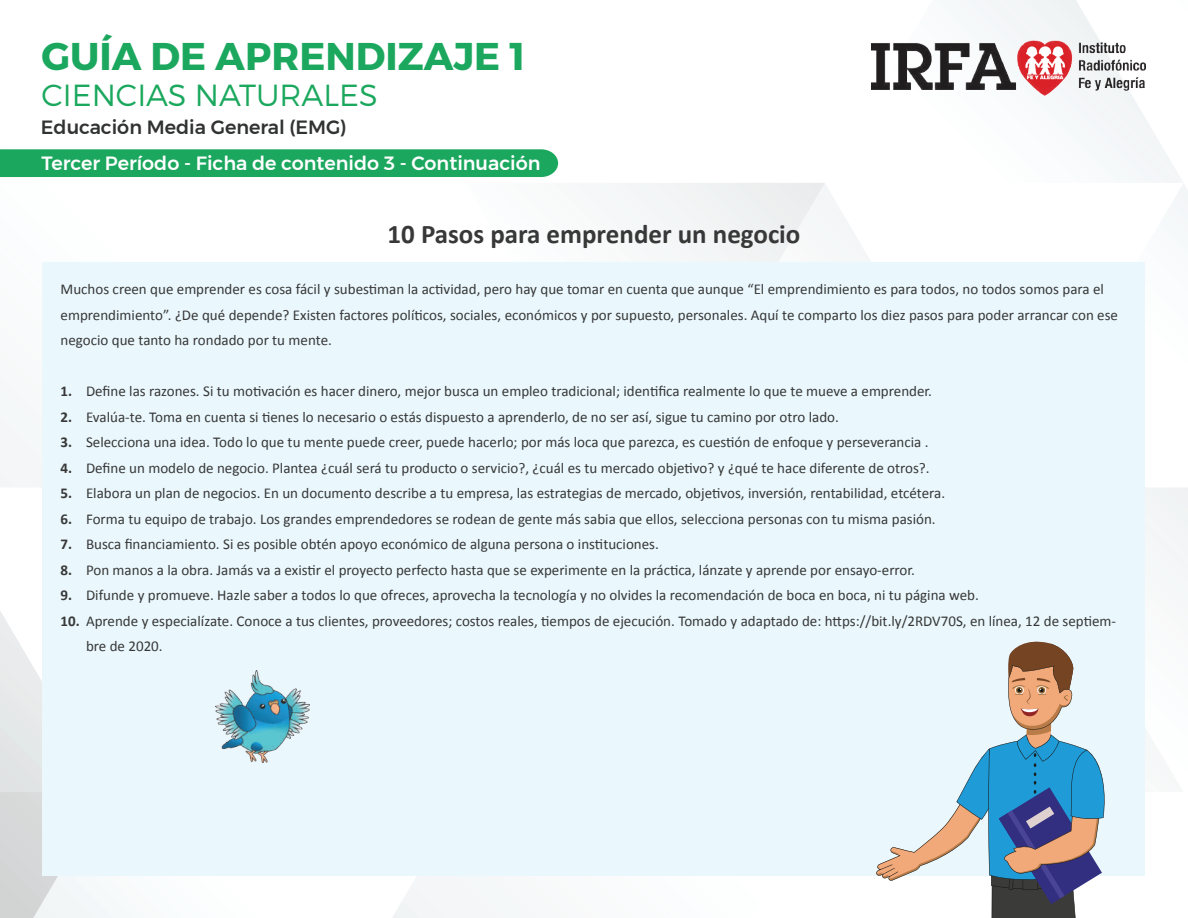
<style>
.page{position:relative;width:1188px;height:918px;background:#fff}
.page>*{position:absolute;margin:0;border:0;box-sizing:border-box;transform-origin:0 0}
.t1{font:700 38.7px "Montserrat";color:#1ba85e}
.t2{font:300 30.45px "Montserrat";color:#1ba85e}
.t3{font:700 27px "Calibri";color:#373837}
.t4{font:500 19.2px "Montserrat";color:#fff}
.t5{font:500 19.2px "Montserrat";color:#313232}
.t6{font:15px/25.5px "Calibri";color:#373837}
.t7{font:700 15px/25.5px "Calibri";color:#373837;text-align:justify}
.s1{font-weight:700}
</style>
<div class="page">
<img style="left:0;top:0;width:1188px;height:918px">
<div style="left:0;top:149px;width:558px;height:28px;background:#1ba85e"></div>
<div style="left:43px;top:262px;width:1102px;height:614px;background:#eaf7fd"></div>
<img style="left:872px;top:40px;width:274px;height:55px">
<img style="left:216px;top:670px;width:93px;height:92px">
<svg style="left:876px;top:641px;width:233px;height:277px"></svg>
<h1 class="t1" style="left:42px;top:32px;width:485px">GUÍA DE APRENDIZAJE 1</h1>
<h2 class="t2" style="left:42px;top:77px;width:338px">CIENCIAS NATURALES</h2>
<p class="t5" style="left:41px;top:112px;width:307px">Educación Media General (EMG)</p>
<p class="t4" style="left:42px;top:148px;width:500px">Tercer Período - Ficha de contenido 3 - Continuación</p>
<h3 class="t3" style="left:388px;top:215px;width:414px">10 Pasos para emprender un negocio</h3>
<p class="t6" style="left:61px;top:276px;width:1059px">Muchos creen que emprender es cosa fácil y subestiman la actividad, pero hay que tomar en cuenta que aunque “El emprendimiento es para todos, no todos somos para el emprendimiento”. ¿De qué depende? Existen factores políticos, sociales, económicos y por supuesto, personales. Aquí te comparto los diez pasos para poder arrancar con ese negocio que tanto ha rondado por tu mente.</p>
<p class="t7" style="left:61px;top:378px;width:13px">1.<br>2.<br>3.<br>4.<br>5.<br>6.<br>7.<br>8.<br>9.</p>
<p class="t6" style="left:61px;top:608px;width:1057px"><span class="s1">10.</span> Aprende y especialízate. Conoce a tus clientes, proveedores; costos reales, tiempos de ejecución. Tomado y adaptado de: https://bit.ly/2RDV70S, en línea, 12 de septiem-</p>
<p class="t6" style="left:86px;top:378px;width:894px">Define las razones. Si tu motivación es hacer dinero, mejor busca un empleo tradicional; identifica realmente lo que te mueve a emprender.<br>Evalúa-te. Toma en cuenta si tienes lo necesario o estás dispuesto a aprenderlo, de no ser así, sigue tu camino por otro lado.<br>Selecciona una idea. Todo lo que tu mente puede creer, puede hacerlo; por más loca que parezca, es cuestión de enfoque y perseverancia .<br>Define un modelo de negocio. Plantea ¿cuál será tu producto o servicio?, ¿cuál es tu mercado objetivo? y ¿qué te hace diferente de otros?.<br>Elabora un plan de negocios. En un documento describe a tu empresa, las estrategias de mercado, objetivos, inversión, rentabilidad, etcétera.<br>Forma tu equipo de trabajo. Los grandes emprendedores se rodean de gente más sabia que ellos, selecciona personas con tu misma pasión.<br>Busca financiamiento. Si es posible obtén apoyo económico de alguna persona o instituciones.<br>Pon manos a la obra. Jamás va a existir el proyecto perfecto hasta que se experimente en la práctica, lánzate y aprende por ensayo-error.<br>Difunde y promueve. Hazle saber a todos lo que ofreces, aprovecha la tecnología y no olvides la recomendación de boca en boca, ni tu página web.</p>
<p class="t6" style="left:86px;top:633px;width:78px">bre de 2020.</p>
</div>
